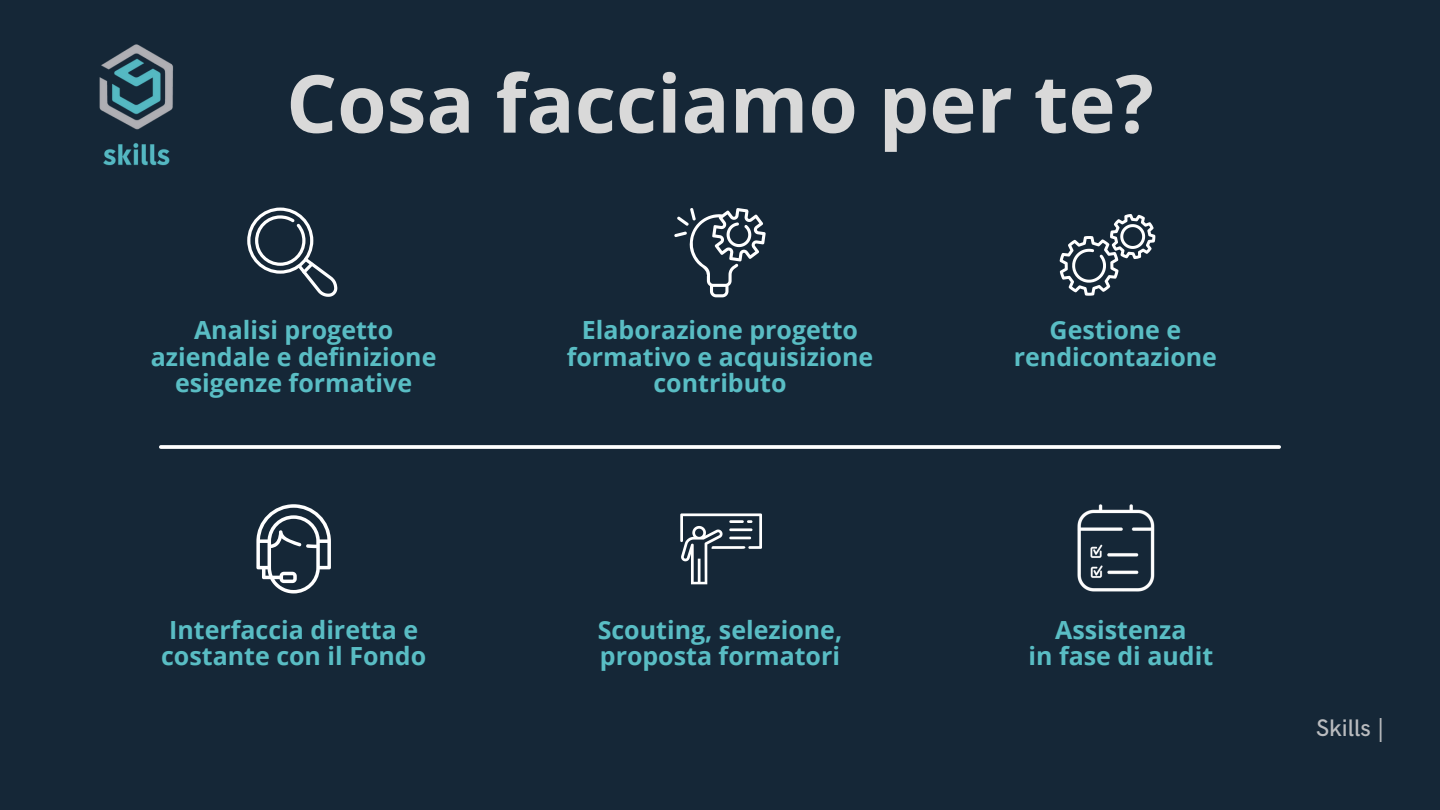
<style>
.page{position:relative;width:1440px;height:810px;background:#152737}
.page>*{position:absolute;margin:0;border:0;box-sizing:border-box;transform-origin:0 0}
.t1{font:700 80px "Open Sans";color:#d9d9d9}
.t2{font:700 25px/26.2px "Open Sans";color:#59bdc4;text-align:center}
.t3{font:500 24px "HK Grotesk";color:#babcbf}
</style>
<div class="page">
<img style="left:99px;top:44px;width:74px;height:122px">
<svg style="left:161px;top:445px;width:1118px;height:4px;background:#f0f1f2"></svg>
<svg style="left:247px;top:208px;width:90px;height:89px"></svg>
<svg style="left:674px;top:208px;width:92px;height:89px"></svg>
<svg style="left:1060px;top:214px;width:95px;height:82px"></svg>
<svg style="left:256px;top:504px;width:75px;height:89px"></svg>
<svg style="left:680px;top:513px;width:82px;height:71px"></svg>
<img style="left:1077px;top:504px;width:78px;height:88px">
<p class="t1" style="left:286px;top:47px;width:869px">Cosa facciamo per te?</p>
<p class="t2" style="left:151px;top:317px;width:287px">Analisi progetto aziendale e definizione esigenze formative</p>
<p class="t2" style="left:567px;top:317px;width:308px">Elaborazione progetto formativo e acquisizione contributo</p>
<p class="t2" style="left:161px;top:616px;width:267px">Interfaccia diretta e costante con il Fondo</p>
<p class="t2" style="left:598px;top:616px;width:246px;text-align:left">Scouting, selezione, proposta formatori</p>
<p class="t2" style="left:1050px;top:317px;width:133px">Gestione e</p>
<p class="t2" style="left:1014px;top:343px;width:205px">rendicontazione</p>
<p class="t2" style="left:1055px;top:616px;width:133px">Assistenza</p>
<p class="t2" style="left:1028px;top:643px;width:186px">in fase di audit</p>
<p class="t3" style="left:1316px;top:715px;width:70px">Skills |</p>
</div>
